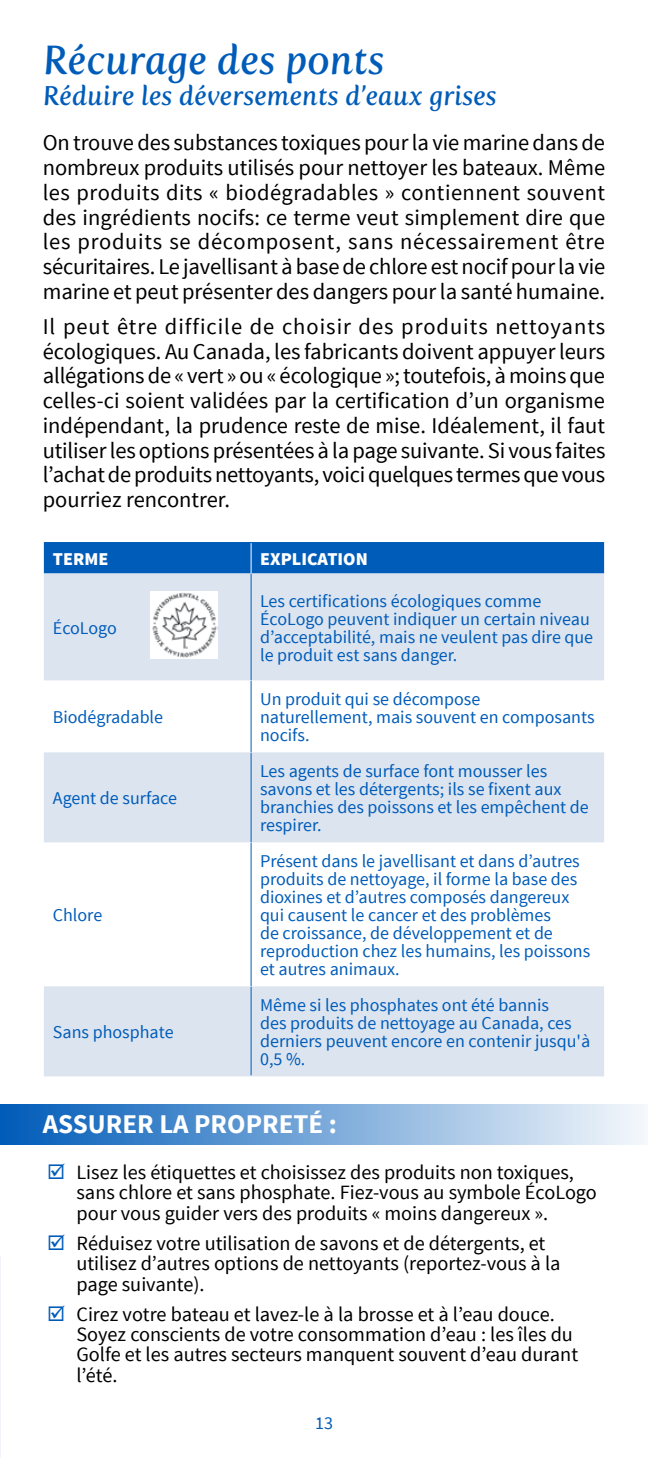
<style>
.page{position:relative;width:648px;height:1458px;background:#fff}
.page>*{position:absolute;margin:0;border:0;box-sizing:border-box;transform-origin:0 0}
.t1{font:italic 40.5px "Fertigo Pro";color:#005cb9}
.t2{font:italic 27px "Fertigo Pro";color:#005cb9}
.t3{font:700 27px "Source Sans Pro";color:#fff}
.t4{font:22.5px/24.8px "Source Sans Pro";color:#000;text-align:justify}
.t5{font:20.25px/20.2px "Source Sans Pro";color:#000}
.t6{font:18px/18px "Source Sans Pro";color:#005cb9}
.t7{font:900 18px "Source Sans Pro";color:#fff}
</style>
<div class="page">
<hr style="left:0;top:912px;width:1px;height:41px;background:#005cb9">
<div style="left:44px;top:542px;width:560px;height:32px;background:#005cb9"></div>
<svg style="left:44px;top:574px;width:560px;height:502px;fill:#dce4f0"></svg>
<hr style="left:251px;top:574px;width:1px;height:106px;background:#005cb9">
<hr style="left:251px;top:681px;width:1px;height:71px;background:#005cb9">
<hr style="left:251px;top:753px;width:1px;height:89px;background:#005cb9">
<hr style="left:251px;top:843px;width:1px;height:143px;background:#005cb9">
<hr style="left:251px;top:987px;width:1px;height:88px;background:#005cb9">
<hr style="left:251px;top:543px;width:1px;height:30px;background:#fff">
<img style="left:150px;top:592px;width:68px;height:66px">
<div style="left:0;top:1104px;width:648px;height:40px;background:linear-gradient(to right,#005bb8,#f5f8fc)"></div>
<h1 class="t1" style="left:43px;top:36px;width:343px">Récurage des ponts</h1>
<p class="t2" style="left:43px;top:81px;width:456px">Réduire les déversements d’eaux grises</p>
<p class="t4" style="left:43px;top:131px;width:564px">On trouve des substances toxiques pour la vie marine dans de nombreux produits utilisés pour nettoyer les bateaux. Même les produits dits « biodégradables » contiennent souvent des ingrédients nocifs: ce terme veut simplement dire que les produits se décomposent, sans nécessairement être sécuritaires. Le javellisant à base de chlore est nocif pour la vie marine et peut présenter des dangers pour la santé humaine.</p>
<p class="t4" style="left:43px;top:314px;width:564px">Il peut être difficile de choisir des produits nettoyants écologiques. Au Canada, les fabricants doivent appuyer leurs allégations de « vert » ou « écologique »; toutefois, à moins que celles-ci soient validées par la certification d’un organisme indépendant, la prudence reste de mise. Idéalement, il faut utiliser les options présentées à la page suivante. Si vous faites l’achat de produits nettoyants, voici quelques termes que vous pourriez rencontrer.</p>
<p class="t7" style="left:53px;top:547px;width:57px">TERME</p>
<p class="t7" style="left:260px;top:547px;width:109px">EXPLICATION</p>
<p class="t6" style="left:53px;top:619px;width:65px">ÉcoLogo</p>
<p class="t6" style="left:53px;top:708px;width:112px">Biodégradable</p>
<p class="t6" style="left:53px;top:789px;width:126px">Agent de surface</p>
<p class="t6" style="left:53px;top:906px;width:51px">Chlore</p>
<p class="t6" style="left:53px;top:1023px;width:122px">Sans phosphate</p>
<p class="t6" style="left:260px;top:592px;width:335px">Les certifications écologiques comme ÉcoLogo peuvent indiquer un certain niveau d’acceptabilité, mais ne veulent pas dire que le produit est sans danger.</p>
<p class="t6" style="left:260px;top:690px;width:336px">Un produit qui se décompose naturellement, mais souvent en composants nocifs.</p>
<p class="t6" style="left:260px;top:762px;width:330px">Les agents de surface font mousser les savons et les détergents; ils se fixent aux branchies des poissons et les empêchent de respirer.</p>
<p class="t6" style="left:260px;top:852px;width:332px">Présent dans le javellisant et dans d’autres produits de nettoyage, il forme la base des dioxines et d’autres composés dangereux qui causent le cancer et des problèmes<br>de croissance, de développement et de reproduction chez les humains, les poissons et autres animaux.</p>
<p class="t6" style="left:260px;top:996px;width:332px">Même si les phosphates ont été bannis<br>des produits de nettoyage au Canada, ces derniers peuvent encore en contenir jusqu'à<br>0,5 %.</p>
<p class="t3" style="left:43px;top:1107px;width:296px">ASSURER LA PROPRETÉ :</p>
<p class="t5" style="left:76px;top:1163px;width:522px">Lisez les étiquettes et choisissez des produits non toxiques, sans chlore et sans phosphate. Fiez-vous au symbole ÉcoLogo pour vous guider vers des produits « moins dangereux ».</p>
<p class="t5" style="left:76px;top:1234px;width:486px">Réduisez votre utilisation de savons et de détergents, et utilisez d’autres options de nettoyants (reportez-vous à la page suivante).</p>
<p class="t5" style="left:76px;top:1304px;width:503px">Cirez votre bateau et lavez-le à la brosse et à l’eau douce.<br>Soyez conscients de votre consommation d’eau : les îles du Golfe et les autres secteurs manquent souvent d’eau durant l’été.</p>
<p class="t6" style="left:315px;top:1414px;width:19px">13</p>
</div>
